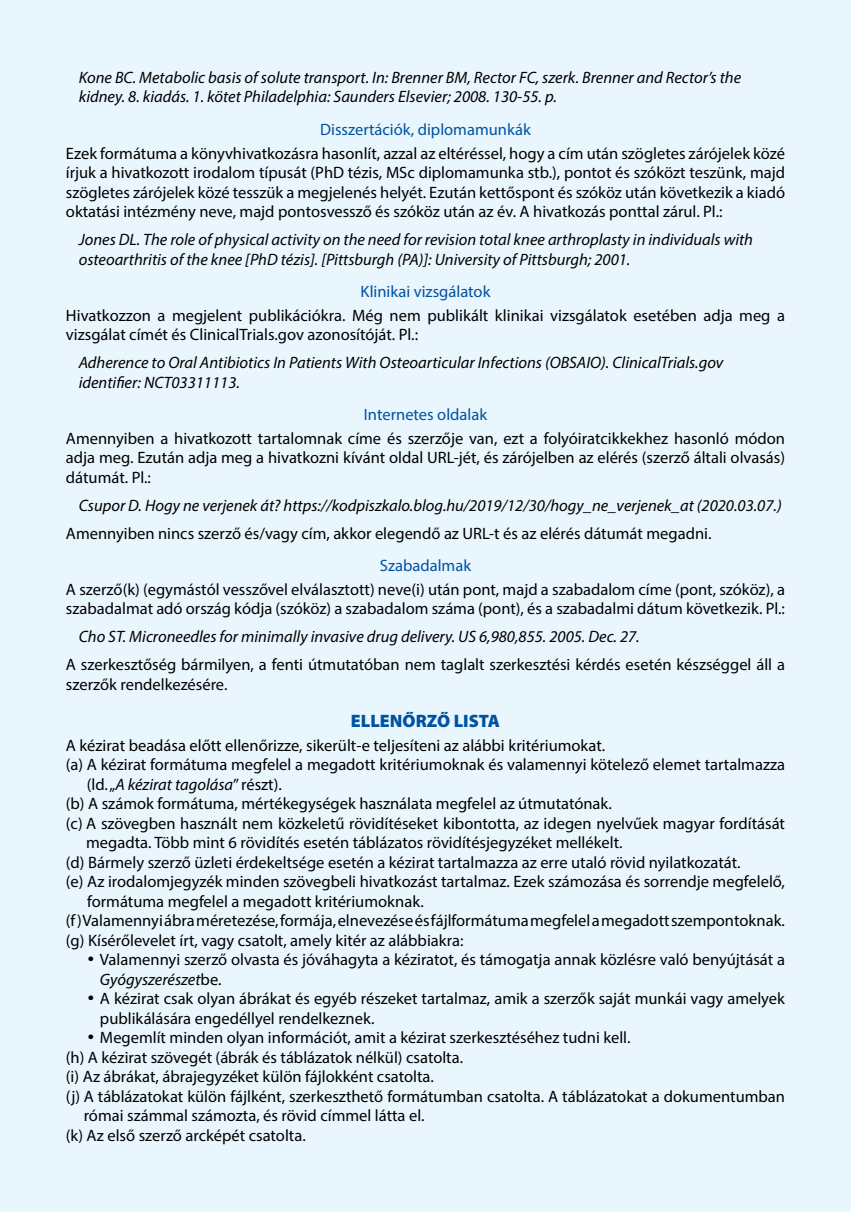
<style>
.page{position:relative;width:851px;height:1212px;background:#fff}
.page>*{position:absolute;margin:0;border:0;box-sizing:border-box;transform-origin:0 0}
.t1{font:900 18px "Myriad Pro";color:#0052a0}
.t2{font:16.5px/19.5px "Myriad Pro";color:#000}
.t3{font:italic 16.5px/19.5px "Myriad Pro";color:#000}
.t4{font:16.5px "Myriad Pro";color:#0052a0}
.s1{font-style:normal}
.s2{font-style:italic}
</style>
<div class="page">
<div style="left:0;top:0;width:850px;height:1212px;background:#eaf6fe"></div>
<p class="t3" style="left:79px;top:67px;width:664px">Kone BC. Metabolic basis of solute transport. In: Brenner BM, Rector FC, szerk. Brenner and Rector’s the kidney. 8. kiadás. 1. kötet Philadelphia: Saunders Elsevier; 2008. 130-55. p.</p>
<p class="t4" style="left:320px;top:119px;width:212px">Disszertációk, diplomamunkák</p>
<p class="t2" style="left:66px;top:143px;width:720px;text-align:justify">Ezek formátuma a könyvhivatkozásra hasonlít, azzal az eltéréssel, hogy a cím után szögletes zárójelek közé írjuk a hivatkozott irodalom típusát (PhD tézis, MSc diplomamunka stb.), pontot és szóközt teszünk, majd szögletes zárójelek közé tesszük a megjelenés helyét. Ezután kettőspont és szóköz után következik a kiadó oktatási intézmény neve, majd pontosvessző és szóköz után az év. A hivatkozás ponttal zárul. Pl.:</p>
<p class="t3" style="left:79px;top:229px;width:675px">Jones DL. The role of physical activity on the need for revision total knee arthroplasty in individuals with osteoarthritis of the knee [PhD tézis]. [Pittsburgh (PA)]: University of Pittsburgh; 2001.</p>
<p class="t4" style="left:360px;top:281px;width:131px">Klinikai vizsgálatok</p>
<p class="t2" style="left:66px;top:305px;width:720px">Hivatkozzon a megjelent publikációkra. Még nem publikált klinikai vizsgálatok esetében adja meg a vizsgálat címét és ClinicalTrials.gov azonosítóját. Pl.:</p>
<p class="t3" style="left:79px;top:352px;width:646px">Adherence to Oral Antibiotics In Patients With Osteoarticular Infections (OBSAIO). ClinicalTrials.gov identifier: NCT03311113.</p>
<p class="t4" style="left:364px;top:404px;width:125px">Internetes oldalak</p>
<p class="t2" style="left:66px;top:428px;width:720px;text-align:justify">Amennyiben a hivatkozott tartalomnak címe és szerzője van, ezt a folyóiratcikkekhez hasonló módon adja meg. Ezután adja meg a hivatkozni kívánt oldal URL-jét, és zárójelben az elérés (szerző általi olvasás) dátumát. Pl.:</p>
<p class="t3" style="left:79px;top:495px;width:704px">Csupor D. Hogy ne verjenek át? https://kodpiszkalo.blog.hu/2019/12/30/hogy_ne_verjenek_at (2020.03.07.)</p>
<p class="t2" style="left:66px;top:523px;width:647px">Amennyiben nincs szerző és/vagy cím, akkor elegendő az URL-t és az elérés dátumát megadni.</p>
<p class="t4" style="left:380px;top:555px;width:93px">Szabadalmak</p>
<p class="t2" style="left:66px;top:579px;width:720px">A szerző(k) (egymástól vesszővel elválasztott) neve(i) után pont, majd a szabadalom címe (pont, szóköz), a szabadalmat adó ország kódja (szóköz) a szabadalom száma (pont), és a szabadalmi dátum következik. Pl.:</p>
<p class="t3" style="left:79px;top:627px;width:562px">Cho ST. Microneedles for minimally invasive drug delivery. US 6,980,855. 2005. Dec. 27.</p>
<p class="t2" style="left:66px;top:655px;width:720px">A szerkesztőség bármilyen, a fenti útmutatóban nem taglalt szerkesztési kérdés esetén készséggel áll a szerzők rendelkezésére.</p>
<p class="t1" style="left:351px;top:711px;width:150px">ELLENŐRZŐ LISTA</p>
<p class="t2" style="left:66px;top:735px;width:541px">A kézirat beadása előtt ellenőrizze, sikerült-e teljesíteni az alábbi kritériumokat.</p>
<p class="t2" style="left:66px;top:755px;width:720px">(a) A kézirat formátuma megfelel a megadott kritériumoknak és valamennyi kötelező elemet tartalmazza</p>
<p class="t3" style="left:87px;top:774px;width:196px"><span class="s1">(ld. „</span>A kézirat tagolása<span class="s1">” részt).</span></p>
<p class="t2" style="left:66px;top:794px;width:547px">(b) A számok formátuma, mértékegységek használata megfelel az útmutatónak.</p>
<p class="t2" style="left:66px;top:813px;width:720px">(c) A szövegben használt nem közkeletű rövidítéseket kibontotta, az idegen nyelvűek magyar fordítását</p>
<p class="t2" style="left:86px;top:833px;width:537px">megadta. Több mint 6 rövidítés esetén táblázatos rövidítésjegyzéket mellékelt.</p>
<p class="t2" style="left:66px;top:852px;width:676px">(d) Bármely szerző üzleti érdekeltsége esetén a kézirat tartalmazza az erre utaló rövid nyilatkozatát.</p>
<p class="t2" style="left:66px;top:872px;width:720px">(e) Az irodalomjegyzék minden szövegbeli hivatkozást tartalmaz. Ezek számozása és sorrendje megfelelő,</p>
<p class="t2" style="left:87px;top:891px;width:338px">formátuma megfelel a megadott kritériumoknak.</p>
<p class="t2" style="left:66px;top:911px;width:720px">(f) Valamennyi ábra méretezése, formája, elnevezése és fájlformátuma megfelel a megadott szempontoknak.</p>
<p class="t2" style="left:66px;top:930px;width:399px">(g) Kísérőlevelet írt, vagy csatolt, amely kitér az alábbiakra:</p>
<p class="t2" style="left:100px;top:950px;width:686px;text-indent:-13px">• Valamennyi szerző olvasta és jóváhagyta a kéziratot, és támogatja annak közlésre való benyújtását a<br><span class="s2">Gyógyszerészet</span>be.</p>
<p class="t2" style="left:100px;top:989px;width:686px;text-indent:-13px">• A kézirat csak olyan ábrákat és egyéb részeket tartalmaz, amik a szerzők saját munkái vagy amelyek publikálására engedéllyel rendelkeznek.</p>
<p class="t2" style="left:87px;top:1028px;width:544px">• Megemlít minden olyan információt, amit a kézirat szerkesztéséhez tudni kell.</p>
<p class="t2" style="left:66px;top:1047px;width:398px">(h) A kézirat szövegét (ábrák és táblázatok nélkül) csatolta.</p>
<p class="t2" style="left:66px;top:1067px;width:369px">(i) Az ábrákat, ábrajegyzéket külön fájlokként csatolta.</p>
<p class="t2" style="left:66px;top:1086px;width:720px">(j) A táblázatokat külön fájlként, szerkeszthető formátumban csatolta. A táblázatokat a dokumentumban</p>
<p class="t2" style="left:84px;top:1106px;width:342px">római számmal számozta, és rövid címmel látta el.</p>
<p class="t2" style="left:66px;top:1125px;width:241px">(k) Az első szerző arcképét csatolta.</p>
</div>
